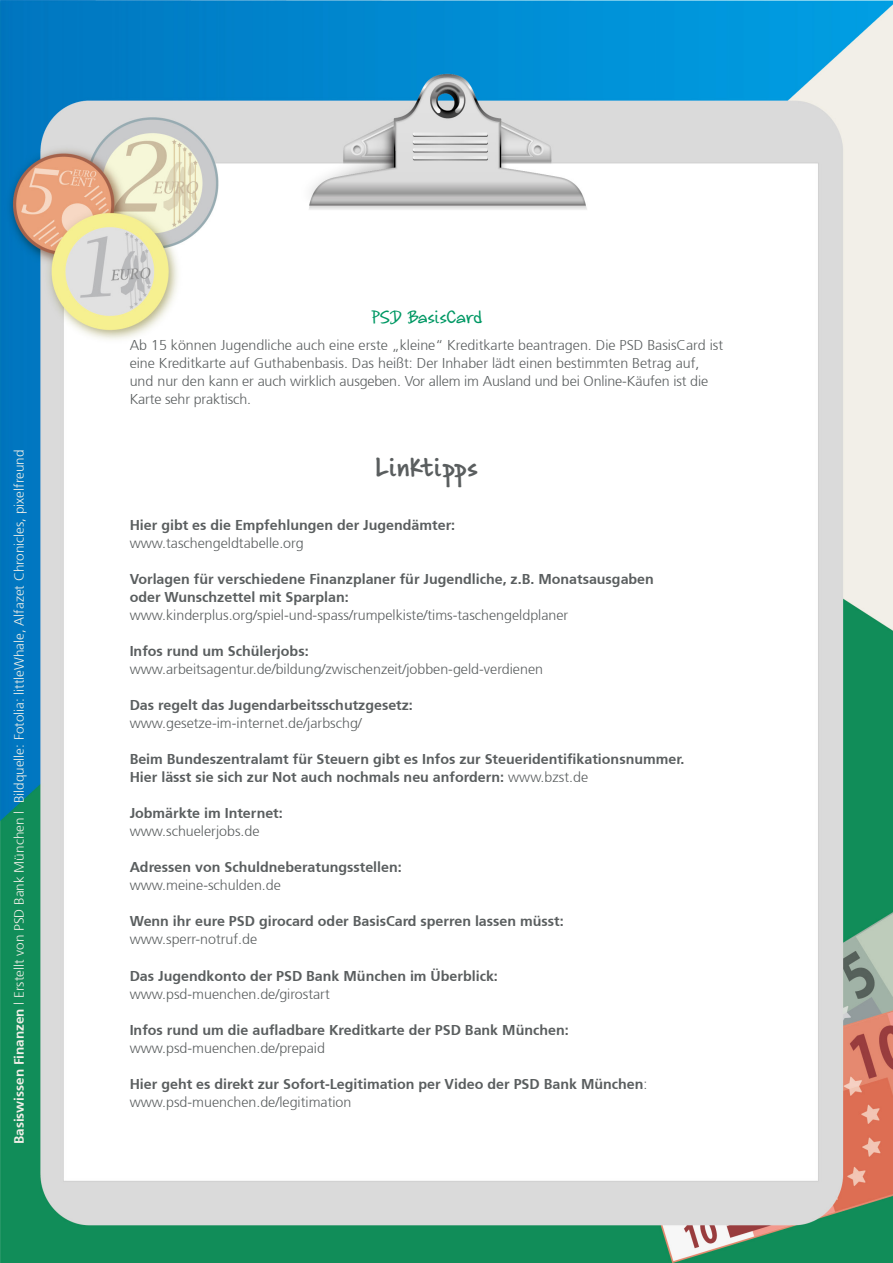
<style>
.page{position:relative;width:893px;height:1263px;background:#fff}
.page>*{position:absolute;margin:0;border:0;box-sizing:border-box;transform-origin:0 0}
.t1{font:700 21px "AJ Hand";letter-spacing:.035em;color:#5a5e5f}
.t2{font:300 14.25px/18px "Frutiger";color:#5a5e5f}
.t3{font:700 14.25px/18px "Frutiger";color:#5a5e5f}
.t4{font:14.25px "AJ Hand";color:#009864}
.t5{font:300 13.5px "Frutiger";color:#f2efe8}
.s1{font-weight:700}
.s2{font-weight:300}
</style>
<div class="page">
<img style="left:0;top:0;width:893px;height:1263px">
<p class="t5" style="left:12px;top:1144px;width:696px;rotate:-90deg"><span class="s1">Basiswissen Finanzen</span> l Erstellt von PSD Bank München l Bildquelle: Fotolia: littleWhale, Alfazet Chronicles, pixelfreund</p>
<p class="t4" style="left:371px;top:310px;width:113px">PSD BasisCard</p>
<p class="t2" style="left:130px;top:337px;width:595px">Ab 15 können Jugendliche auch eine erste „kleine“ Kreditkarte beantragen. Die PSD BasisCard ist eine Kreditkarte auf Guthabenbasis. Das heißt: Der Inhaber lädt einen bestimmten Betrag auf, und nur den kann er auch wirklich ausgeben. Vor allem im Ausland und bei Online-Käufen ist die Karte sehr praktisch.</p>
<p class="t1" style="left:376px;top:457px;width:103px">Linktipps</p>
<p class="t3" style="left:130px;top:516px;width:327px">Hier gibt es die Empfehlungen der Jugendämter:</p>
<p class="t2" style="left:130px;top:535px;width:176px">www.taschengeldtabelle.org</p>
<p class="t3" style="left:130px;top:570px;width:526px">Vorlagen für verschiedene Finanzplaner für Jugendliche, z.B. Monatsausgaben oder Wunschzettel mit Sparplan:</p>
<p class="t2" style="left:130px;top:607px;width:440px">www.kinderplus.org/spiel-und-spass/rumpelkiste/tims-taschengeldplaner</p>
<p class="t3" style="left:130px;top:642px;width:180px">Infos rund um Schülerjobs:</p>
<p class="t2" style="left:130px;top:661px;width:415px">www.arbeitsagentur.de/bildung/zwischenzeit/jobben-geld-verdienen</p>
<p class="t3" style="left:130px;top:696px;width:285px">Das regelt das Jugendarbeitsschutzgesetz:</p>
<p class="t2" style="left:130px;top:715px;width:234px">www.gesetze-im-internet.de/jarbschg/</p>
<p class="t3" style="left:130px;top:750px;width:556px">Beim Bundeszentralamt für Steuern gibt es Infos zur Steueridentifikationsnummer.</p>
<p class="t3" style="left:130px;top:768px;width:460px">Hier lässt sie sich zur Not auch nochmals neu anfordern: <span class="s2">www.bzst.de</span></p>
<p class="t3" style="left:130px;top:804px;width:155px">Jobmärkte im Internet:</p>
<p class="t2" style="left:130px;top:823px;width:131px">www.schuelerjobs.de</p>
<p class="t3" style="left:130px;top:858px;width:274px">Adressen von Schuldneberatungsstellen:</p>
<p class="t2" style="left:130px;top:877px;width:153px">www.meine-schulden.de</p>
<p class="t3" style="left:130px;top:912px;width:435px">Wenn ihr eure PSD girocard oder BasisCard sperren lassen müsst:</p>
<p class="t2" style="left:130px;top:931px;width:129px">www.sperr-notruf.de</p>
<p class="t3" style="left:130px;top:966px;width:370px">Das Jugendkonto der PSD Bank München im Überblick:</p>
<p class="t2" style="left:130px;top:985px;width:202px">www.psd-muenchen.de/girostart</p>
<p class="t3" style="left:130px;top:1020px;width:440px">Infos rund um die aufladbare Kreditkarte der PSD Bank München:</p>
<p class="t2" style="left:130px;top:1039px;width:197px">www.psd-muenchen.de/prepaid</p>
<p class="t3" style="left:130px;top:1074px;width:519px">Hier geht es direkt zur Sofort-Legitimation per Video der PSD Bank München<span class="s2">:</span></p>
<p class="t2" style="left:130px;top:1093px;width:223px">www.psd-muenchen.de/legitimation</p>
</div>
